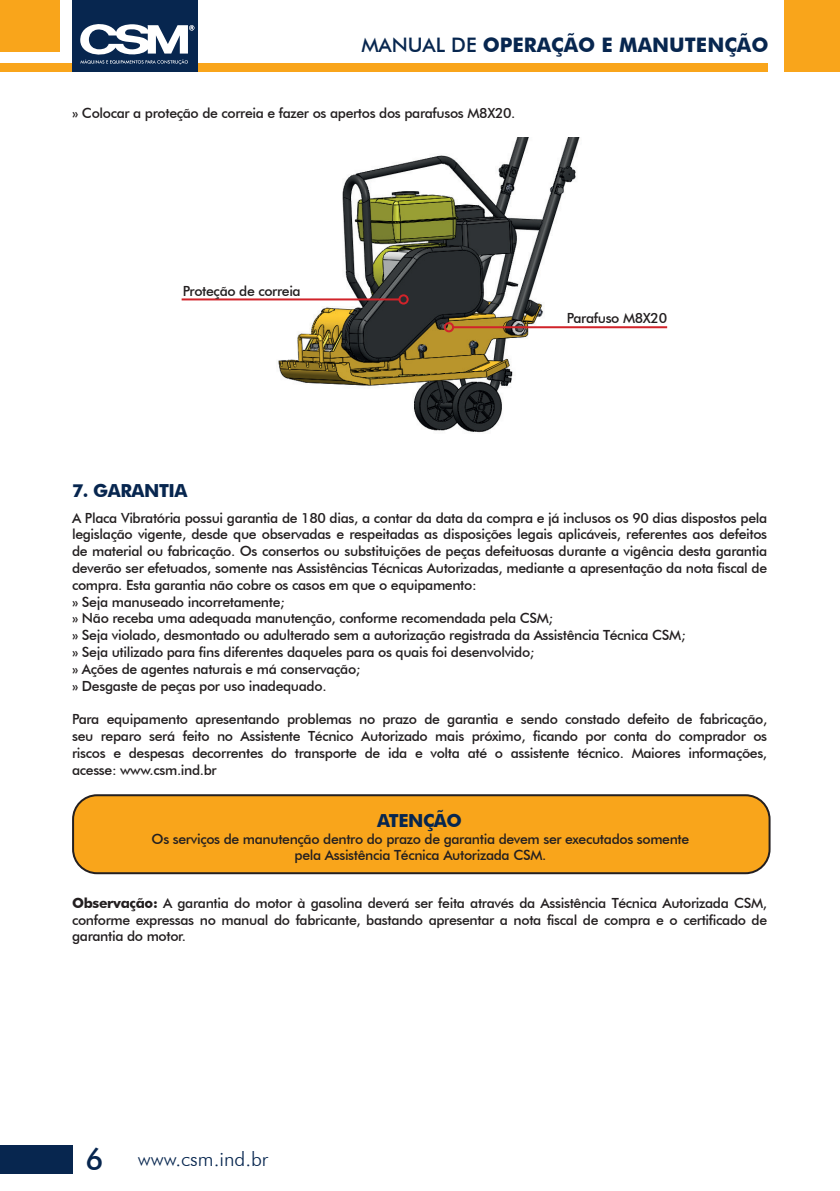
<style>
.page{position:relative;width:840px;height:1191px;background:#fff}
.page>*{position:absolute;margin:0;border:0;box-sizing:border-box;transform-origin:0 0}
.t1{font:700 20px "Futura BT";color:#07264f}
.t2{font:300 20px "Futura BT";color:#07264f}
.t3{font:700 18px "Futura BT";letter-spacing:-.025em;color:#07264f}
.t4{font:500 14px/16.8px "Futura BT";letter-spacing:-.025em;color:#231f20;text-align:justify}
.s1{font-weight:500}
.s2{font-weight:700}
.s3{font-weight:500;font-size:30px}
</style>
<div class="page">
<div style="left:0;top:64px;width:767px;height:8px;background:#f9a51b"></div>
<div style="left:72px;top:0;width:125px;height:72px;background:#07264f"></div>
<svg style="left:80px;top:24px;width:114px;height:40px"></svg>
<div style="left:784px;top:0;width:55px;height:72px;background:#f9a51b"></div>
<div style="left:0;top:0;width:60px;height:52px;background:#f9a51b"></div>
<div style="left:0;top:1145px;width:73px;height:29px;background:#07264f"></div>
<div style="left:73px;top:795px;width:696px;height:78px;background:#f9a51b;border-radius:24px"></div>
<div style="left:72px;top:794px;width:698px;height:80px;border:2px solid #231f20;border-radius:24px"></div>
<img style="left:275px;top:137px;width:308px;height:296px">
<hr style="left:181px;top:298px;width:219px;height:2px;background:#d1232a">
<hr style="left:452px;top:326px;width:214px;height:2px;background:#d1232a">
<div style="left:398px;top:294px;width:10px;height:10px;border:2px solid #d1232a;border-radius:50%"></div>
<div style="left:443px;top:322px;width:11px;height:10px;border:2px solid #d1232a;border-radius:50%"></div>
<h1 class="t1" style="left:361px;top:32px;width:408px"><span class="s1">MANUAL DE</span> OPERAÇÃO E MANUTENÇÃO</h1>
<p class="t4" style="left:72px;top:105px;width:444px">» Colocar a proteção de correia e fazer os apertos dos parafusos M8X20.</p>
<p class="t4" style="left:183px;top:282px;width:119px">Proteção de correia</p>
<p class="t4" style="left:566px;top:309px;width:102px">Parafuso M8X20</p>
<p class="t3" style="left:72px;top:479px;width:117px">7. GARANTIA</p>
<p class="t4" style="left:72px;top:509px;width:696px;text-align:left">A Placa Vibratória possui garantia de 180 dias, a contar da data da compra e já inclusos os 90 dias dispostos pela legislação vigente, desde que observadas e respeitadas as disposições legais aplicáveis, referentes aos defeitos de material ou fabricação. Os consertos ou substituições de peças defeituosas durante a vigência desta garantia deverão ser efetuados, somente nas Assistências Técnicas Autorizadas, mediante a apresentação da nota fiscal de compra. Esta garantia não cobre os casos em que o equipamento:<br>» Seja manuseado incorretamente;<br>» Não receba uma adequada manutenção, conforme recomendada pela CSM;<br>» Seja violado, desmontado ou adulterado sem a autorização registrada da Assistência Técnica CSM;<br>» Seja utilizado para fins diferentes daqueles para os quais foi desenvolvido;<br>» Ações de agentes naturais e má conservação;<br>» Desgaste de peças por uso inadequado.</p>
<p class="t4" style="left:72px;top:710px;width:696px">Para equipamento apresentando problemas no prazo de garantia e sendo constado defeito de fabricação, seu reparo será feito no Assistente Técnico Autorizado mais próximo, ficando por conta do comprador os riscos e despesas decorrentes do transporte de ida e volta até o assistente técnico. Maiores informações, acesse: www.csm.ind.br</p>
<p class="t3" style="left:377px;top:809px;width:86px">ATENÇÃO</p>
<p class="t4" style="left:151px;top:830px;width:539px;text-align:center">Os serviços de manutenção dentro do prazo de garantia devem ser executados somente pela Assistência Técnica Autorizada CSM.</p>
<p class="t4" style="left:72px;top:894px;width:696px"><span class="s2">Observação:</span> A garantia do motor à gasolina deverá ser feita através da Assistência Técnica Autorizada CSM, conforme expressas no manual do fabricante, bastando apresentar a nota fiscal de compra e o certificado de garantia do motor.</p>
<h1 class="t2" style="left:85px;top:1146px;width:184px"><span class="s3">6</span> www.csm.ind.br</h1>
</div>
